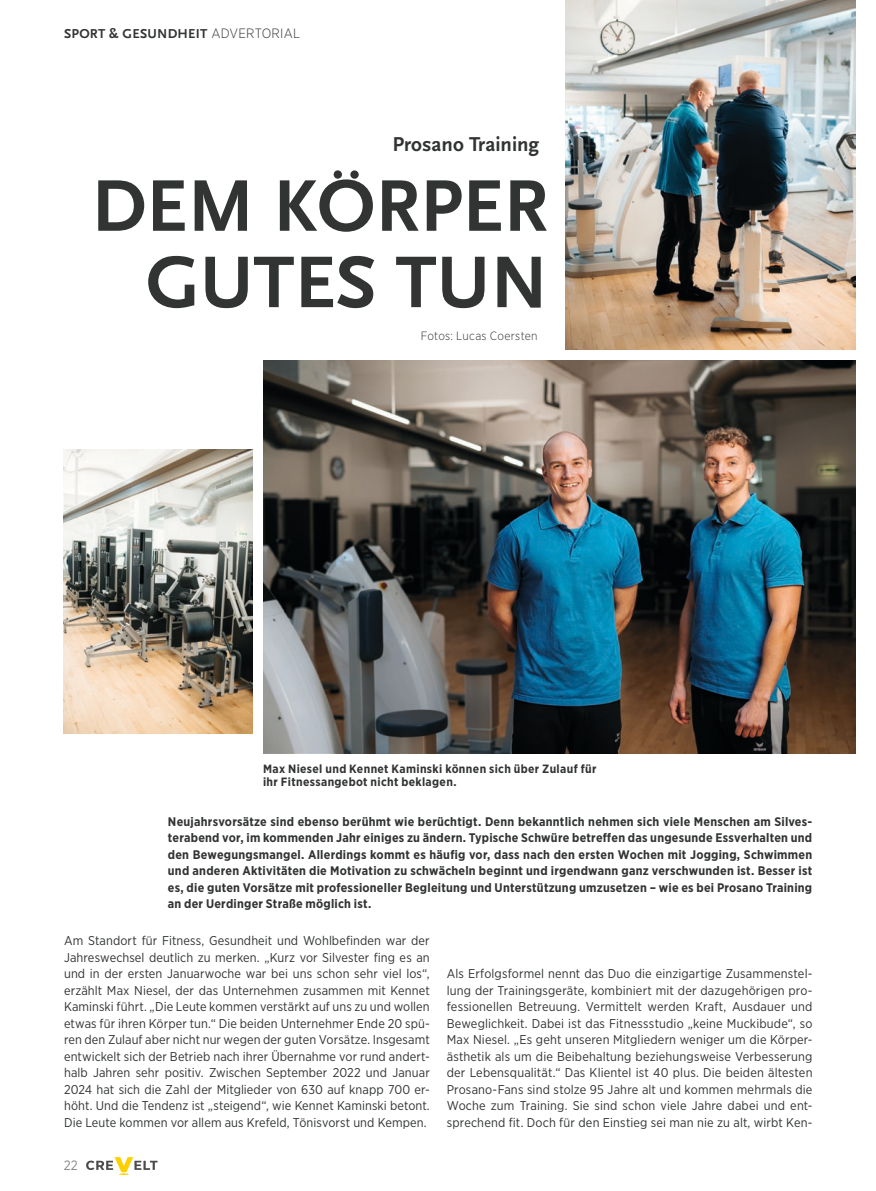
<style>
.page{position:relative;width:876px;height:1191px;background:#fff}
.page>*{position:absolute;margin:0;border:0;box-sizing:border-box;transform-origin:0 0}
.t1{font:700 76.35px/76.3px "Scala Sans";color:#323434;text-align:right}
.t2{font:700 21px "Scala Sans";color:#323434}
.t3{font:700 13.5px "Scala Sans";letter-spacing:.02em;color:#323434}
.t4{font:13.5px "Gotham Narrow";color:#86888a}
.t5{font:12.75px/16.5px "Gotham Narrow";letter-spacing:.01em;color:#323434;text-align:justify}
.t6{font:700 12.45px/16.5px "Gotham Narrow";letter-spacing:.02em;color:#323434;text-align:justify}
.t7{font:700 12px/13.5px "Gotham Narrow";letter-spacing:.03em;color:#323434}
.t8{font:300 12px "Gotham Narrow";letter-spacing:.025em;color:#323434}
.s1{font-family:"Gotham Narrow";font-weight:300}
</style>
<div class="page">
<svg style="left:86px;top:1157px;width:72px;height:17px"></svg>
<img style="left:263px;top:360px;width:592px;height:393px">
<img style="left:566px;top:0;width:289px;height:349px">
<img style="left:63px;top:449px;width:189px;height:284px">
<p class="t3" style="left:64px;top:26px;width:238px">SPORT &amp; GESUNDHEIT <span class="s1">ADVERTORIAL</span></p>
<h2 class="t2" style="left:393px;top:133px;width:148px">Prosano Training</h2>
<h1 class="t1" style="left:92px;top:170px;width:458px">DEM KÖRPER<br>GUTES TUN</h1>
<p class="t8" style="left:421px;top:328px;width:118px">Fotos: Lucas Coersten</p>
<p class="t7" style="left:263px;top:762px;width:335px">Max Niesel und Kennet Kaminski können sich über Zulauf für ihr Fitnessangebot nicht beklagen.</p>
<p class="t6" style="left:168px;top:813px;width:646px">Neujahrsvorsätze sind ebenso berühmt wie berüchtigt. Denn bekanntlich nehmen sich viele Menschen am Silves&shy;terabend vor, im kommenden Jahr einiges zu ändern. Typische Schwüre betreffen das ungesunde Essverhalten und den Bewegungsmangel. Allerdings kommt es häufig vor, dass nach den ersten Wochen mit Jogging, Schwimmen und anderen Aktivitäten die Motivation zu schwächeln beginnt und irgendwann ganz verschwunden ist. Besser ist es, die guten Vorsätze mit professioneller Begleitung und Unterstützung umzusetzen – wie es bei Prosano Training an der Uerdinger Straße möglich ist.</p>
<p class="t5" style="left:64px;top:932px;width:367px">Am Standort für Fitness, Gesundheit und Wohlbefinden war der Jahreswechsel deutlich zu merken. „Kurz vor Silvester fing es an und in der ersten Januarwoche war bei uns schon sehr viel los“, erzählt Max Niesel, der das Unternehmen zusammen mit Kennet Kaminski führt. „Die Leute kommen verstärkt auf uns zu und wollen etwas für ihren Körper tun.“ Die beiden Unternehmer Ende 20 spü&shy;ren den Zulauf aber nicht nur wegen der guten Vorsätze. Insgesamt entwickelt sich der Betrieb nach ihrer Übernahme vor rund andert&shy;halb Jahren sehr positiv. Zwischen September 2022 und Januar 2024 hat sich die Zahl der Mitglieder von 630 auf knapp 700 er&shy;höht. Und die Tendenz ist „steigend“, wie Kennet Kaminski betont.<br>Die Leute kommen vor allem aus Krefeld, Tönisvorst und Kempen.</p>
<p class="t4" style="left:64px;top:1156px;width:16px">22</p>
<p class="t5" style="left:447px;top:965px;width:367px">Als Erfolgsformel nennt das Duo die einzigartige Zusammenstel&shy;lung der Trainingsgeräte, kombiniert mit der dazugehörigen pro&shy;fessionellen Betreuung. Vermittelt werden Kraft, Ausdauer und Beweglichkeit. Dabei ist das Fitnessstudio „keine Muckibude“, so Max Niesel. „Es geht unseren Mitgliedern weniger um die Körper&shy;ästhetik als um die Beibehaltung beziehungsweise Verbesserung der Lebensqualität.“ Das Klientel ist 40 plus. Die beiden ältesten Prosano-Fans sind stolze 95 Jahre alt und kommen mehrmals die Woche zum Training. Sie sind schon viele Jahre dabei und ent&shy;sprechend fit. Doch für den Einstieg sei man nie zu alt, wirbt Ken-</p>
</div>
